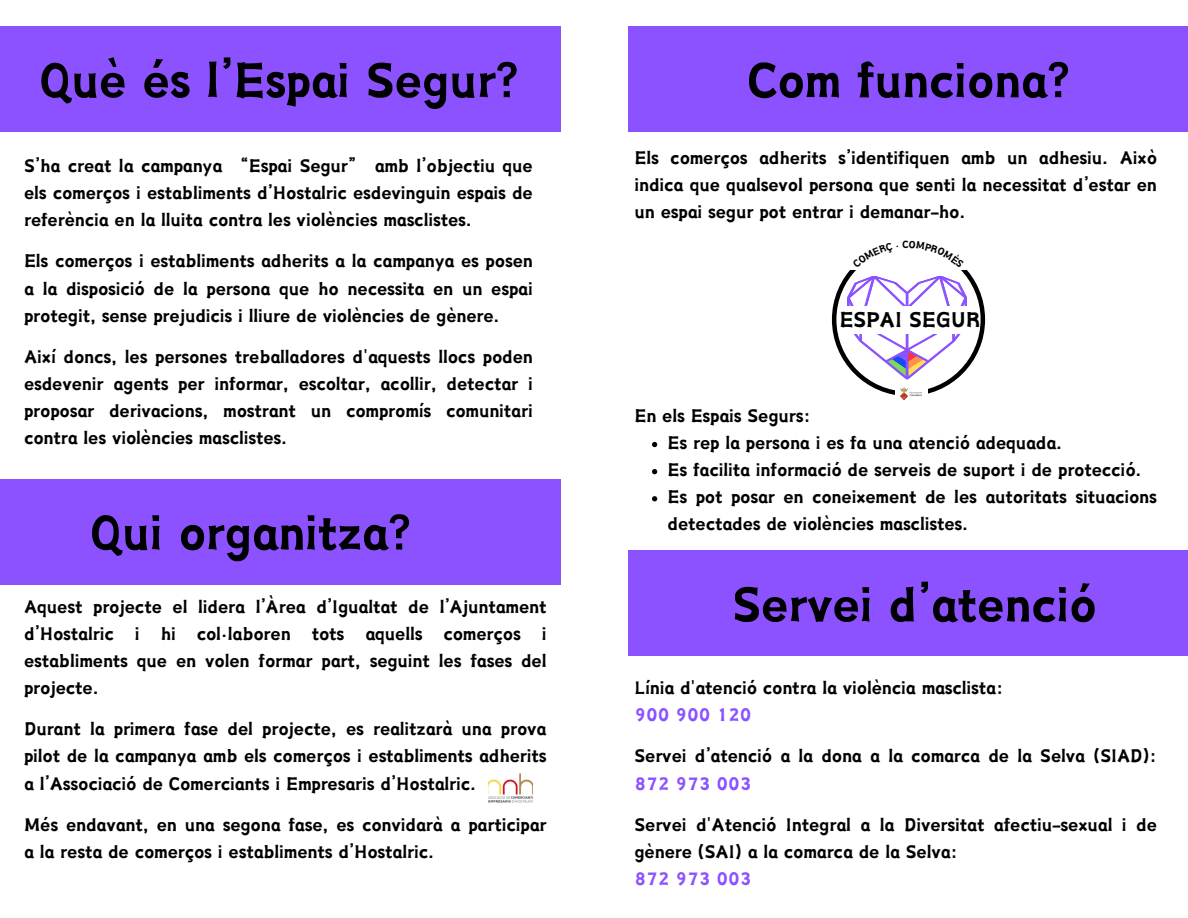
<style>
.page{position:relative;width:1188px;height:918px;background:#fff}
.page>*{position:absolute;margin:0;border:0;box-sizing:border-box;transform-origin:0 0}
.t1{font:52.5px "Canva Joy Hei";color:#000}
.t2{font:22.95px "Canva Joy Hei";color:#000}
.t3{font:19.5px/27.2px "Canva Joy Hei";color:#000;text-align:justify}
.t4{font:19.5px "Canva Joy Hei";color:#8c52ff}
</style>
<div class="page">
<div style="left:0;top:26px;width:561px;height:106px;background:#8c52ff"></div>
<div style="left:628px;top:26px;width:560px;height:106px;background:#8c52ff"></div>
<div style="left:0;top:479px;width:561px;height:105px;background:#8c52ff"></div>
<div style="left:628px;top:551px;width:560px;height:105px;background:#8c52ff"></div>
<svg style="left:652px;top:442px;width:5px;height:5px"></svg>
<svg style="left:652px;top:469px;width:5px;height:5px"></svg>
<svg style="left:652px;top:496px;width:5px;height:5px"></svg>
<img style="left:900px;top:396px;width:8px;height:5px">
<img style="left:489px;top:773px;width:44px;height:30px">
<svg style="left:832px;top:270px;width:153px;height:126px"></svg>
<h1 class="t1" style="left:38px;top:55px;width:481px">Què és l’Espai Segur?</h1>
<h1 class="t1" style="left:747px;top:55px;width:324px">Com funciona?</h1>
<p class="t3" style="left:24px;top:152px;width:510px">S’ha creat la campanya “Espai Segur” amb l’objectiu que els comerços i establiments d’Hostalric esdevinguin espais de referència en la lluita contra les violències masclistes.</p>
<p class="t3" style="left:24px;top:247px;width:510px">Els comerços i establiments adherits a la campanya es posen a la disposició de la persona que ho necessita en un espai protegit, sense prejudicis i lliure de violències de gènere.</p>
<p class="t3" style="left:24px;top:342px;width:510px">Així doncs, les persones treballadores d'aquests llocs poden esdevenir agents per informar, escoltar, acollir, detectar i proposar derivacions, mostrant un compromís comunitari contra les violències masclistes.</p>
<h1 class="t1" style="left:89px;top:508px;width:323px">Qui organitza?</h1>
<h1 class="t3" style="left:24px;top:592px;width:524px">Aquest projecte el lidera l’Àrea d’Igualtat de l’Ajuntament d’Hostalric i hi col·laboren tots aquells comerços i establiments que en volen formar part, seguint les fases del projecte.</h1>
<h1 class="t3" style="left:24px;top:715px;width:524px">Durant la primera fase del projecte, es realitzarà una prova pilot de la campanya amb els comerços i establiments adherits a l’Associació de Comerciants i Empresaris d’Hostalric.</h1>
<h2 class="t3" style="left:24px;top:810px;width:524px">Més endavant, en una segona fase, es convidarà a participar a la resta de comerços i establiments d’Hostalric.</h2>
<h2 class="t3" style="left:634px;top:143px;width:524px">Els comerços adherits s’identifiquen amb un adhesiu. Això indica que qualsevol persona que senti la necessitat d’estar en un espai segur pot entrar i demanar-ho.</h2>
<p class="t2" style="left:839px;top:308px;width:143px">ESPAI SEGUR</p>
<p class="t3" style="left:634px;top:401px;width:178px">En els Espais Segurs:</p>
<p class="t3" style="left:668px;top:429px;width:396px">Es rep la persona i es fa una atenció adequada.</p>
<p class="t3" style="left:668px;top:456px;width:475px">Es facilita informació de serveis de suport i de protecció.</p>
<p class="t3" style="left:668px;top:483px;width:491px">Es pot posar en coneixement de les autoritats situacions detectades de violències masclistes.</p>
<h1 class="t1" style="left:732px;top:579px;width:366px">Servei d’atenció</h1>
<p class="t3" style="left:634px;top:674px;width:370px">Línia d'atenció contra la violència masclista:</p>
<p class="t4" style="left:634px;top:706px;width:119px">900 900 120</p>
<p class="t3" style="left:634px;top:742px;width:524px">Servei d’atenció a la dona a la comarca de la Selva (SIAD):</p>
<p class="t4" style="left:634px;top:774px;width:119px">872 973 003</p>
<p class="t3" style="left:634px;top:810px;width:524px">Servei d'Atenció Integral a la Diversitat afectiu-sexual i de gènere (SAI) a la comarca de la Selva:</p>
<p class="t4" style="left:634px;top:869px;width:119px">872 973 003</p>
</div>
